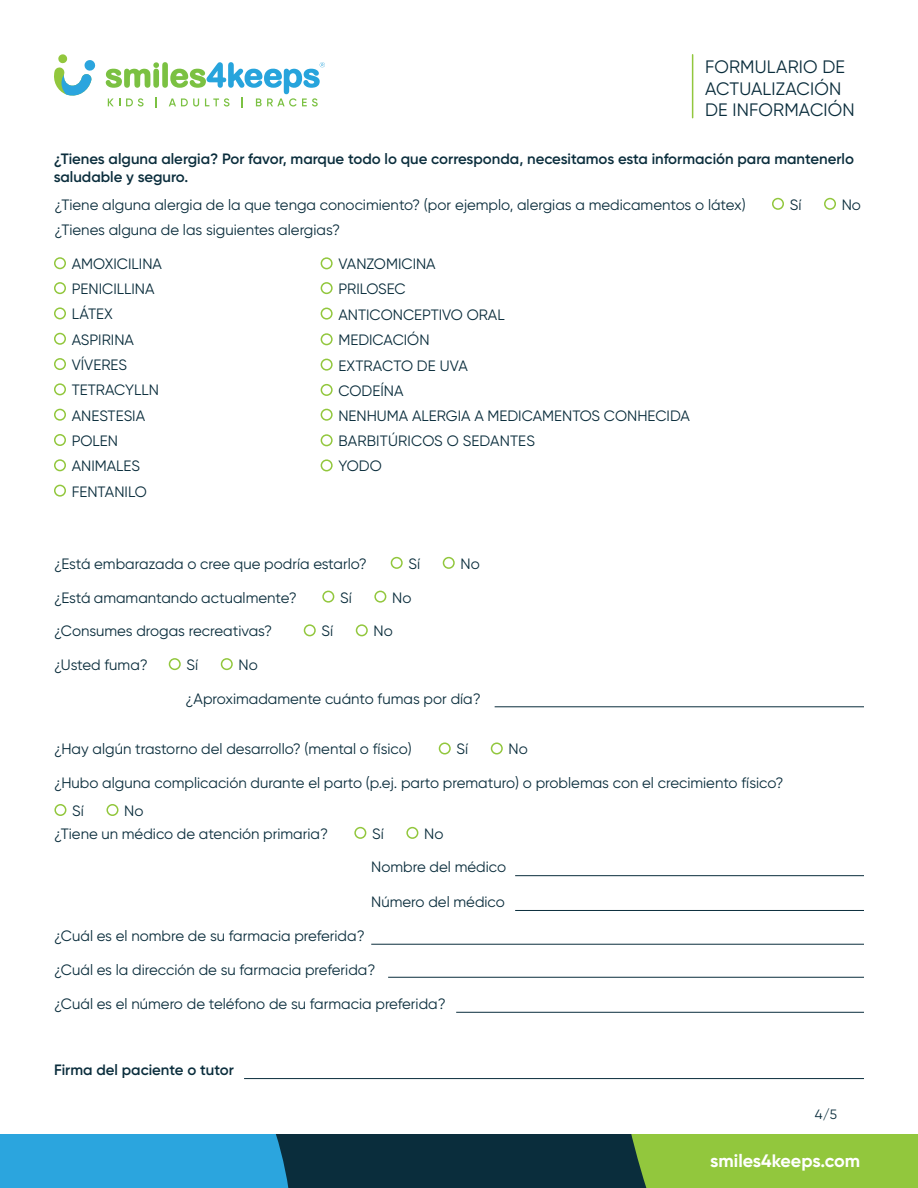
<style>
.page{position:relative;width:918px;height:1188px;background:#fff}
.page>*{position:absolute;margin:0;border:0;box-sizing:border-box;transform-origin:0 0}
.t1{font:18px/21.6px "Gilroy";letter-spacing:.01em;color:#0a2d3c}
.t2{font:700 18px "Gilroy";color:#fff}
.t3{font:15px/25.2px "Gilroy";color:#0a2d3c}
.t4{font:600 15px/18px "Gilroy";color:#0a2d3c}
.t5{font:13.5px "Gilroy";color:#0a2d3c}
</style>
<div class="page">
<hr style="left:495px;top:706px;width:369px;height:1px;background:#0a2d3c">
<hr style="left:515px;top:875px;width:349px;height:1px;background:#0a2d3c">
<hr style="left:515px;top:910px;width:349px;height:1px;background:#0a2d3c">
<hr style="left:371px;top:944px;width:493px;height:1px;background:#0a2d3c">
<hr style="left:388px;top:977px;width:476px;height:1px;background:#0a2d3c">
<hr style="left:456px;top:1012px;width:408px;height:1px;background:#0a2d3c">
<hr style="left:244px;top:1078px;width:620px;height:1px;background:#0a2d3c">
<div style="left:0;top:1134px;width:918px;height:54px;background:#0a2d3c"></div>
<div style="left:0;top:1134px;width:289px;height:54px;background:#2ba5de"></div>
<div style="left:631px;top:1134px;width:287px;height:54px;background:#92c73d"></div>
<svg style="left:54px;top:54px;width:42px;height:42px"></svg>
<svg style="left:106px;top:62px;width:219px;height:46px"></svg>
<div style="left:54px;top:257px;width:12px;height:12px;border:2px solid #92c73d;border-radius:50%"></div>
<div style="left:54px;top:282px;width:12px;height:12px;border:2px solid #92c73d;border-radius:50%"></div>
<div style="left:54px;top:307px;width:12px;height:12px;border:2px solid #92c73d;border-radius:50%"></div>
<div style="left:54px;top:333px;width:12px;height:12px;border:2px solid #92c73d;border-radius:50%"></div>
<div style="left:54px;top:358px;width:12px;height:12px;border:2px solid #92c73d;border-radius:50%"></div>
<div style="left:54px;top:383px;width:12px;height:12px;border:2px solid #92c73d;border-radius:50%"></div>
<div style="left:54px;top:409px;width:12px;height:12px;border:2px solid #92c73d;border-radius:50%"></div>
<div style="left:54px;top:434px;width:12px;height:12px;border:2px solid #92c73d;border-radius:50%"></div>
<div style="left:54px;top:459px;width:12px;height:12px;border:2px solid #92c73d;border-radius:50%"></div>
<div style="left:54px;top:485px;width:12px;height:12px;border:2px solid #92c73d;border-radius:50%"></div>
<div style="left:321px;top:257px;width:12px;height:12px;border:2px solid #92c73d;border-radius:50%"></div>
<div style="left:321px;top:282px;width:12px;height:12px;border:2px solid #92c73d;border-radius:50%"></div>
<div style="left:321px;top:308px;width:12px;height:12px;border:2px solid #92c73d;border-radius:50%"></div>
<div style="left:321px;top:459px;width:12px;height:12px;border:2px solid #92c73d;border-radius:50%"></div>
<div style="left:321px;top:333px;width:12px;height:12px;border:2px solid #92c73d;border-radius:50%"></div>
<div style="left:321px;top:359px;width:12px;height:12px;border:2px solid #92c73d;border-radius:50%"></div>
<div style="left:321px;top:434px;width:12px;height:12px;border:2px solid #92c73d;border-radius:50%"></div>
<div style="left:321px;top:384px;width:12px;height:12px;border:2px solid #92c73d;border-radius:50%"></div>
<div style="left:321px;top:409px;width:12px;height:12px;border:2px solid #92c73d;border-radius:50%"></div>
<div style="left:772px;top:198px;width:12px;height:12px;border:2px solid #92c73d;border-radius:50%"></div>
<div style="left:824px;top:198px;width:12px;height:12px;border:2px solid #92c73d;border-radius:50%"></div>
<div style="left:391px;top:557px;width:12px;height:12px;border:2px solid #92c73d;border-radius:50%"></div>
<div style="left:443px;top:557px;width:12px;height:12px;border:2px solid #92c73d;border-radius:50%"></div>
<div style="left:322px;top:591px;width:12px;height:12px;border:2px solid #92c73d;border-radius:50%"></div>
<div style="left:374px;top:591px;width:12px;height:12px;border:2px solid #92c73d;border-radius:50%"></div>
<div style="left:304px;top:624px;width:12px;height:12px;border:2px solid #92c73d;border-radius:50%"></div>
<div style="left:356px;top:624px;width:12px;height:12px;border:2px solid #92c73d;border-radius:50%"></div>
<div style="left:169px;top:658px;width:12px;height:12px;border:2px solid #92c73d;border-radius:50%"></div>
<div style="left:221px;top:658px;width:12px;height:12px;border:2px solid #92c73d;border-radius:50%"></div>
<div style="left:439px;top:742px;width:12px;height:12px;border:2px solid #92c73d;border-radius:50%"></div>
<div style="left:491px;top:742px;width:12px;height:12px;border:2px solid #92c73d;border-radius:50%"></div>
<div style="left:54px;top:804px;width:12px;height:12px;border:2px solid #92c73d;border-radius:50%"></div>
<div style="left:106px;top:804px;width:12px;height:12px;border:2px solid #92c73d;border-radius:50%"></div>
<div style="left:354px;top:827px;width:12px;height:12px;border:2px solid #92c73d;border-radius:50%"></div>
<div style="left:406px;top:827px;width:12px;height:12px;border:2px solid #92c73d;border-radius:50%"></div>
<hr style="left:692px;top:55px;width:1px;height:63px;background:#92c73d">
<p class="t1" style="left:705px;top:56px;width:151px">FORMULARIO DE<br>ACTUALIZACIÓN<br>DE INFORMACIÓN</p>
<p class="t4" style="left:54px;top:150px;width:802px">¿Tienes alguna alergia? Por favor, marque todo lo que corresponda, necesitamos esta información para mantenerlo saludable y seguro.</p>
<p class="t3" style="left:55px;top:192px;width:693px">¿Tiene alguna alergia de la que tenga conocimiento? (por ejemplo, alergias a medicamentos o látex)</p>
<p class="t3" style="left:55px;top:217px;width:287px">¿Tienes alguna de las siguientes alergias?</p>
<p class="t3" style="left:72px;top:251px;width:92px">AMOXICILINA<br>PENICILLINA<br>LÁTEX<br>ASPIRINA<br>VÍVERES<br>TETRACYLLN<br>ANESTESIA<br>POLEN<br>ANIMALES<br>FENTANILO</p>
<p class="t3" style="left:338px;top:251px;width:168px">VANZOMICINA<br>PRILOSEC<br>ANTICONCEPTIVO ORAL</p>
<p class="t3" style="left:338px;top:327px;width:131px">MEDICACIÓN<br>EXTRACTO DE UVA</p>
<p class="t3" style="left:338px;top:378px;width:353px;line-height:24.8px">CODEÍNA<br>NENHUMA ALERGIA A MEDICAMENTOS CONHECIDA</p>
<p class="t3" style="left:338px;top:428px;width:198px">BARBITÚRICOS O SEDANTES</p>
<p class="t3" style="left:338px;top:453px;width:45px">YODO</p>
<p class="t3" style="left:54px;top:551px;width:314px">¿Está embarazada o cree que podría estarlo?</p>
<p class="t3" style="left:408px;top:551px;width:13px">Sí</p>
<p class="t3" style="left:461px;top:551px;width:21px">No</p>
<p class="t3" style="left:54px;top:585px;width:244px">¿Está amamantando actualmente?</p>
<p class="t3" style="left:54px;top:618px;width:220px">¿Consumes drogas recreativas?</p>
<p class="t3" style="left:54px;top:652px;width:95px">¿Usted fuma?</p>
<p class="t3" style="left:187px;top:652px;width:13px">Sí</p>
<p class="t3" style="left:239px;top:652px;width:21px">No</p>
<p class="t3" style="left:340px;top:585px;width:13px">Sí</p>
<p class="t3" style="left:392px;top:585px;width:21px">No</p>
<p class="t3" style="left:322px;top:618px;width:13px">Sí</p>
<p class="t3" style="left:374px;top:618px;width:21px">No</p>
<p class="t3" style="left:186px;top:686px;width:297px">¿Aproximadamente cuánto fumas por día?</p>
<p class="t3" style="left:790px;top:192px;width:13px">Sí</p>
<p class="t3" style="left:842px;top:192px;width:21px">No</p>
<p class="t3" style="left:54px;top:736px;width:359px">¿Hay algún trastorno del desarrollo? (mental o físico)</p>
<p class="t3" style="left:54px;top:770px;width:731px">¿Hubo alguna complicación durante el parto (p.ej. parto prematuro) o problemas con el crecimiento físico?</p>
<p class="t3" style="left:457px;top:736px;width:13px">Sí</p>
<p class="t3" style="left:509px;top:736px;width:21px">No</p>
<p class="t3" style="left:72px;top:798px;width:13px">Sí</p>
<p class="t3" style="left:124px;top:798px;width:21px">No</p>
<p class="t3" style="left:54px;top:821px;width:276px">¿Tiene un médico de atención primaria?</p>
<p class="t3" style="left:372px;top:821px;width:13px">Sí</p>
<p class="t3" style="left:424px;top:821px;width:21px">No</p>
<p class="t3" style="left:371px;top:854px;width:136px">Nombre del médico</p>
<p class="t3" style="left:371px;top:889px;width:135px">Número del médico</p>
<p class="t3" style="left:54px;top:923px;width:312px">¿Cuál es el nombre de su farmacia preferida?</p>
<p class="t3" style="left:54px;top:957px;width:323px">¿Cuál es la dirección de su farmacia preferida?</p>
<p class="t3" style="left:54px;top:991px;width:393px">¿Cuál es el número de teléfono de su farmacia preferida?</p>
<p class="t4" style="left:54px;top:1061px;width:181px">Firma del paciente o tutor</p>
<p class="t5" style="left:815px;top:1106px;width:24px">4/5</p>
<p class="t2" style="left:710px;top:1149px;width:151px">smiles4keeps.com</p>
</div>
